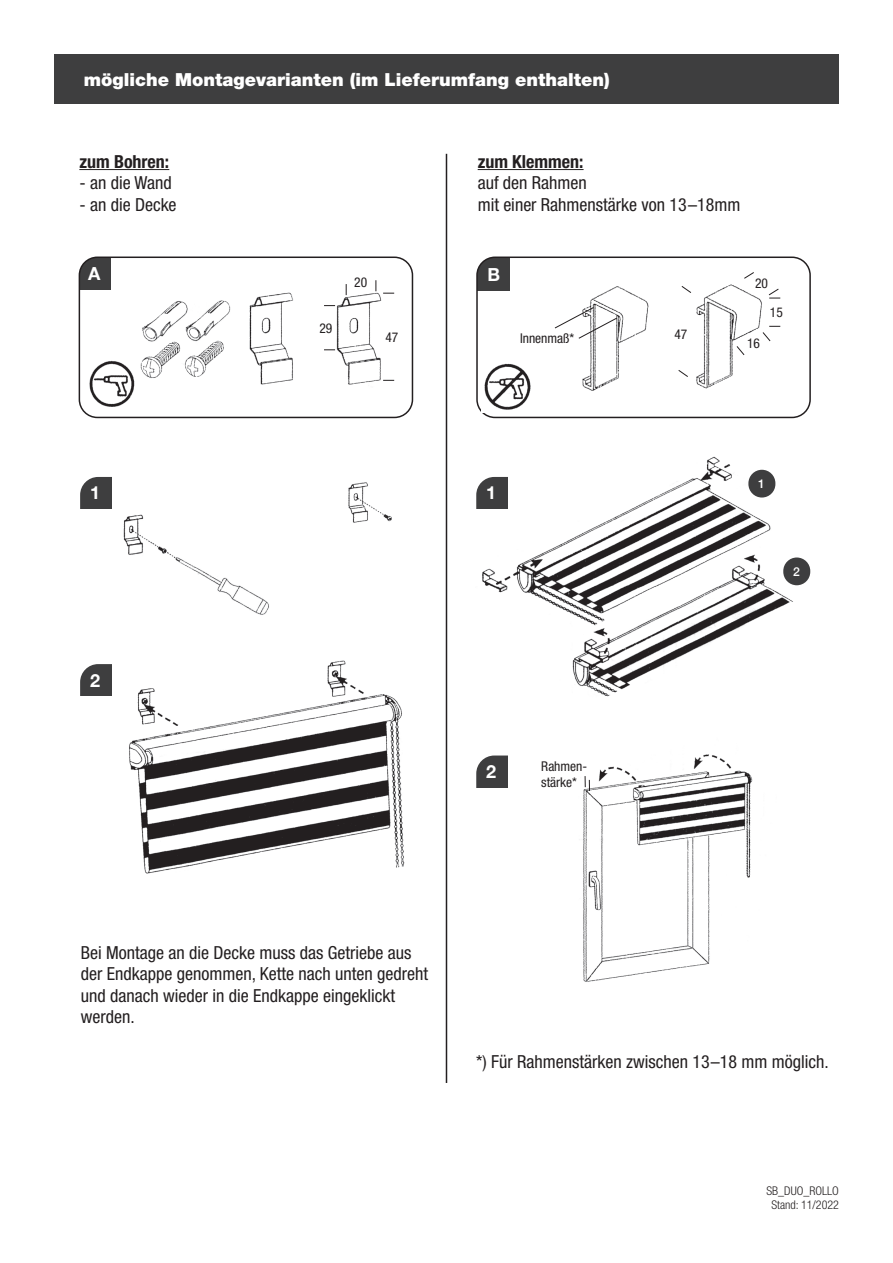
<style>
.page{position:relative;width:893px;height:1263px;background:#fff}
.page>*{position:absolute;margin:0;border:0;box-sizing:border-box;transform-origin:0 0}
.t1{font:condensed 18px/21.6px "Helvetica Neue";color:#231f20}
.t2{font:900 18px "Helvetica Neue";color:#fff}
.t3{font:700 condensed 18px "Helvetica Neue";color:#231f20}
.t4{font:700 18px "Helvetica Neue";color:#fff}
.t5{font:condensed 13.5px/16.2px "Helvetica Neue";color:#231f20}
.t6{font:500 12.15px "Helvetica Neue";color:#fff}
.t7{font:300 condensed 12px/14.4px "Helvetica Neue";color:#231f20;text-align:center}
</style>
<div class="page">
<img style="left:482px;top:456px;width:327px;height:241px">
<div style="left:54px;top:54px;width:785px;height:50px;background:#3e3e3f"></div>
<hr style="left:79px;top:169px;width:90px;height:1px;background:#231f20">
<hr style="left:478px;top:169px;width:106px;height:1px;background:#231f20">
<hr style="left:446px;top:154px;width:1px;height:929px;background:#231f20">
<div style="left:79px;top:257px;width:32px;height:32px;background:#3e3e3f"></div>
<div style="left:79px;top:256px;width:334px;height:162px;border:2px solid #231f20;border-radius:18px"></div>
<div style="left:478px;top:257px;width:32px;height:34px;background:#3e3e3f"></div>
<div style="left:476px;top:256px;width:335px;height:162px;border:2px solid #231f20;border-radius:18px"></div>
<img style="left:89px;top:360px;width:46px;height:47px">
<img style="left:333px;top:286px;width:58px;height:99px">
<img style="left:140px;top:292px;width:153px;height:93px">
<img style="left:696px;top:284px;width:84px;height:105px">
<img style="left:482px;top:363px;width:49px;height:49px">
<div style="left:80px;top:477px;width:31px;height:32px;background:#3e3e3f"></div>
<div style="left:476px;top:477px;width:31px;height:32px;background:#3e3e3f"></div>
<div style="left:80px;top:664px;width:31px;height:32px;background:#3e3e3f"></div>
<div style="left:748px;top:470px;width:27px;height:27px;background:#3e3e3f;border-radius:14px"></div>
<div style="left:783px;top:557px;width:27px;height:28px;background:#3e3e3f;border-radius:14px"></div>
<img style="left:123px;top:482px;width:269px;height:133px">
<img style="left:129px;top:660px;width:276px;height:214px">
<img style="left:583px;top:754px;width:170px;height:228px">
<div style="left:476px;top:755px;width:31px;height:32px;background:#3e3e3f"></div>
<svg style="left:744px;top:272px;width:10px;height:7px"></svg>
<svg style="left:768px;top:288px;width:12px;height:11px"></svg>
<svg style="left:681px;top:286px;width:11px;height:7px"></svg>
<svg style="left:736px;top:345px;width:9px;height:11px"></svg>
<svg style="left:762px;top:326px;width:18px;height:16px"></svg>
<svg style="left:678px;top:370px;width:10px;height:7px"></svg>
<img style="left:582px;top:286px;width:67px;height:105px">
<svg style="left:554px;top:306px;width:64px;height:33px"></svg>
<svg style="left:585px;top:776px;width:5px;height:15px"></svg>
<p class="t2" style="left:84px;top:69px;width:528px">mögliche Montagevarianten (im Lieferumfang enthalten)</p>
<p class="t3" style="left:79px;top:150px;width:91px">zum Bohren:</p>
<p class="t1" style="left:79px;top:172px;width:94px">- an die Wand</p>
<p class="t1" style="left:79px;top:194px;width:99px">- an die Decke</p>
<p class="t3" style="left:478px;top:150px;width:107px">zum Klemmen:</p>
<p class="t1" style="left:478px;top:172px;width:264px">auf den Rahmen<br>mit einer Rahmenstärke von 13–18mm</p>
<p class="t4" style="left:88px;top:259px;width:14px">A</p>
<p class="t4" style="left:488px;top:261px;width:14px">B</p>
<p class="t5" style="left:354px;top:274px;width:14px">20</p>
<p class="t5" style="left:755px;top:275px;width:14px">20</p>
<p class="t5" style="left:319px;top:320px;width:14px">29</p>
<p class="t5" style="left:385px;top:329px;width:14px">47</p>
<p class="t5" style="left:674px;top:326px;width:14px">47</p>
<p class="t5" style="left:520px;top:330px;width:56px">Innenmaß*</p>
<p class="t4" style="left:90px;top:479px;width:12px">1</p>
<p class="t4" style="left:486px;top:479px;width:12px">1</p>
<p class="t4" style="left:90px;top:666px;width:12px">2</p>
<p class="t4" style="left:486px;top:757px;width:12px">2</p>
<p class="t5" style="left:541px;top:758px;width:47px">Rahmen&shy;stärke*</p>
<p class="t5" style="left:747px;top:335px;width:14px">16</p>
<p class="t5" style="left:770px;top:304px;width:14px">15</p>
<p class="t6" style="left:758px;top:474px;width:8px">1</p>
<p class="t6" style="left:793px;top:561px;width:8px">2</p>
<p class="t1" style="left:81px;top:941px;width:349px">Bei Montage an die Decke muss das Getriebe aus der Endkappe genommen, Kette nach unten gedreht und danach wieder in die Endkappe eingeklickt werden.</p>
<p class="t1" style="left:476px;top:1051px;width:354px">*) Für Rahmenstärken zwischen 13–18 mm möglich.</p>
<p class="t7" style="left:766px;top:1183px;width:74px">SB_DUO_ROLLO<br>Stand: 11/2022</p>
</div>
